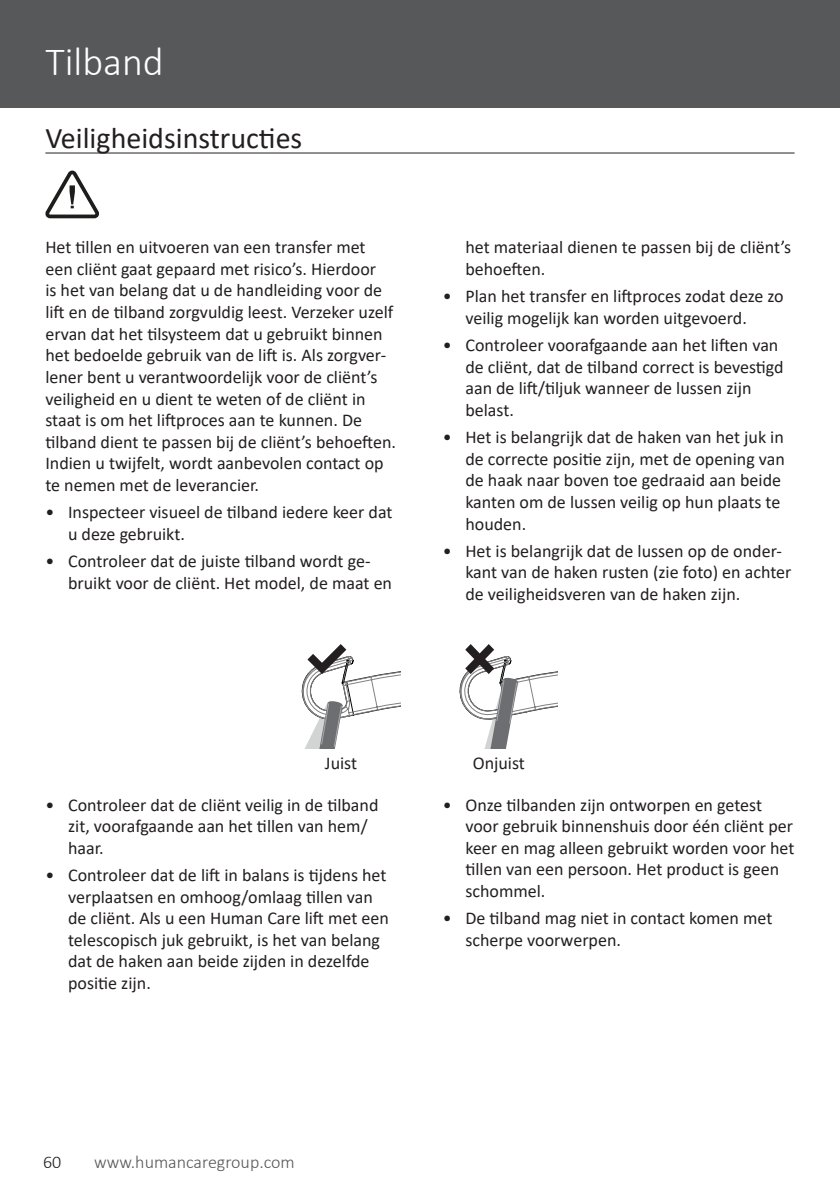
<style>
.page{position:relative;width:840px;height:1191px;background:#fff}
.page>*{position:absolute;margin:0;border:0;box-sizing:border-box;transform-origin:0 0}
.t1{font:300 40px "Calibri";color:#fff}
.Content_heading{font:30px "Calibri";color:#231f20}
.Body_text{font:18px/21.6px "Calibri";color:#231f20}
.t2{font:300 18px "Calibri";color:#57585a}
.Body_bullet{font:18px "Calibri";color:#231f20}
.t3{font:300 18px "Calibri";color:#231f20}
</style>
<div class="page">
<div style="left:0;top:0;width:839px;height:108px;background:#57585a"></div>
<hr style="left:45px;top:152px;width:749px;height:1px;background:#231f20">
<svg style="left:45px;top:171px;width:54px;height:47px"></svg>
<svg style="left:459px;top:644px;width:98px;height:104px"></svg>
<svg style="left:301px;top:644px;width:99px;height:104px"></svg>
<h1 class="t1" style="left:45px;top:37px;width:120px">Tilband</h1>
<p class="Content_heading" style="left:45px;top:117px;width:258px">Veiligheidsinstructies</p>
<p class="Body_text" style="left:45px;top:236px;width:352px">Het tillen en uitvoeren van een transfer met een cliënt gaat gepaard met risico’s. Hierdoor<br>is het van belang dat u de handleiding voor de lift en de tilband zorgvuldig leest. Verzeker uzelf ervan dat het tilsysteem dat u gebruikt binnen het bedoelde gebruik van de lift is. Als zorgver&shy;lener bent u verantwoordelijk voor de cliënt’s veiligheid en u dient te weten of de cliënt in staat is om het liftproces aan te kunnen. De tilband dient te passen bij de cliënt’s behoeften.<br>Indien u twijfelt, wordt aanbevolen contact op te nemen met de leverancier.</p>
<p class="Body_text" style="left:68px;top:501px;width:326px;text-indent:-23px">• Inspecteer visueel de tilband iedere keer dat u deze gebruikt.</p>
<p class="Body_text" style="left:68px;top:550px;width:325px;text-indent:-23px">• Controleer dat de juiste tilband wordt ge&shy;bruikt voor de cliënt. Het model, de maat en</p>
<p class="Body_text" style="left:465px;top:236px;width:327px">het materiaal dienen te passen bij de cliënt’s behoeften.</p>
<p class="Body_text" style="left:465px;top:285px;width:320px;text-indent:-23px">• Plan het transfer en liftproces zodat deze zo veilig mogelijk kan worden uitgevoerd.</p>
<p class="Body_text" style="left:465px;top:334px;width:319px;text-indent:-23px">• Controleer voorafgaande aan het liften van de cliënt, dat de tilband correct is bevestigd aan de lift/tiljuk wanneer de lussen zijn belast.</p>
<p class="Body_text" style="left:465px;top:426px;width:321px;text-indent:-23px">• Het is belangrijk dat de haken van het juk in de correcte positie zijn, met de opening van de haak naar boven toe gedraaid aan beide kanten om de lussen veilig op hun plaats te houden.</p>
<p class="Body_text" style="left:465px;top:539px;width:327px;text-indent:-23px">• Het is belangrijk dat de lussen op de onder&shy;kant van de haken rusten (zie foto) en achter de veiligheidsveren van de haken zijn.</p>
<p class="Body_bullet" style="left:325px;top:750px;width:34px">Juist</p>
<p class="Body_bullet" style="left:472px;top:750px;width:54px">Onjuist</p>
<p class="Body_text" style="left:68px;top:793px;width:312px;text-indent:-23px">• Controleer dat de cliënt veilig in de tilband zit, voorafgaande aan het tillen van hem/ haar.</p>
<p class="Body_text" style="left:68px;top:863px;width:322px;text-indent:-23px">• Controleer dat de lift in balans is tijdens het verplaatsen en omhoog/omlaag tillen van de cliënt. Als u een Human Care lift met een telescopisch juk gebruikt, is het van belang dat de haken aan beide zijden in dezelfde positie zijn.</p>
<p class="Body_text" style="left:465px;top:793px;width:330px;text-indent:-23px">• Onze tilbanden zijn ontworpen en getest voor gebruik binnenshuis door één cliënt per keer en mag alleen gebruikt worden voor het tillen van een persoon. Het product is geen schommel.</p>
<p class="Body_text" style="left:465px;top:907px;width:308px;text-indent:-23px">• De tilband mag niet in contact komen met scherpe voorwerpen.</p>
<p class="t3" style="left:43px;top:1151px;width:20px">60</p>
<p class="t2" style="left:94px;top:1151px;width:202px">www.humancaregroup.com</p>
</div>
